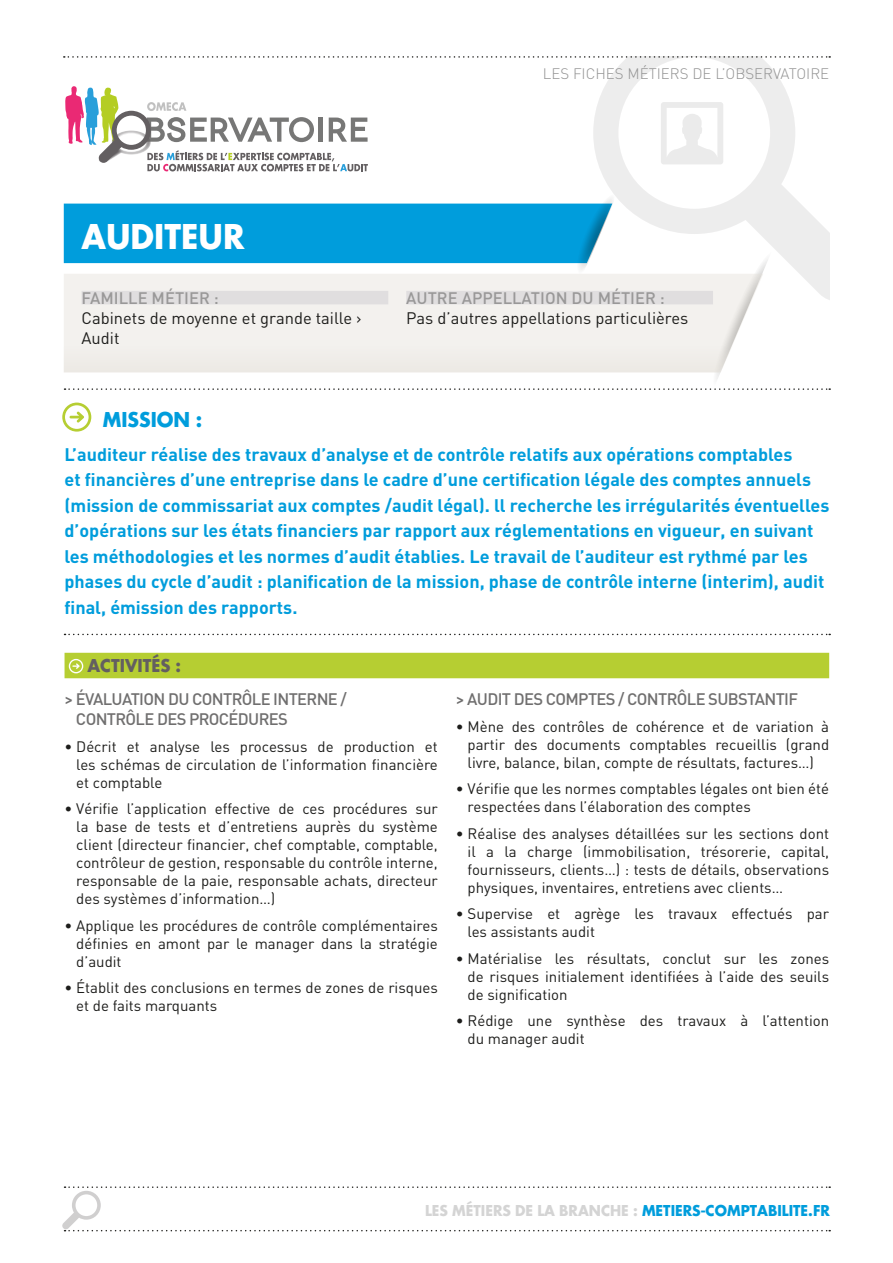
<style>
.page{position:relative;width:893px;height:1263px;background:#fff}
.page>*{position:absolute;margin:0;border:0;box-sizing:border-box;transform-origin:0 0}
.t1{font:37.5px "Renner Bold Archi Type";color:#fff}
.t2{font:22.5px "Renner Bold Archi Type";color:#009ddc}
.t3{font:19.5px "Renner Bold Archi Type";color:#635f61}
.t4{font:700 18px/25.5px "DIN";color:#009ddc}
.t5{font:500 16.5px/19.8px "DIN";letter-spacing:-.04em;color:#706f6f}
.t6{font:16.5px/19.8px "DIN";color:#1d1d1b}
.t7{font:16.5px "Renner Bold Archi Type";color:#009ddc}
.t8{font:500 16.5px "DIN";color:#999898}
.t9{font:15px/18px "DIN";color:#1d1d1b;text-align:justify}
.t10{font:300 15px "DIN";color:#929292}
.s1{color:#d4d4d4}
</style>
<div class="page">
<svg style="left:593px;top:58px;width:202px;height:134px"></svg>
<svg style="left:65px;top:86px;width:303px;height:85px"></svg>
<svg style="left:64px;top:56px;width:766px;height:2px"></svg>
<svg style="left:62px;top:1186px;width:768px;height:45px"></svg>
<svg style="left:64px;top:192px;width:766px;height:198px"></svg>
<svg style="left:62px;top:403px;width:29px;height:29px"></svg>
<div style="left:65px;top:653px;width:764px;height:25px;background:#b6ce32"></div>
<svg style="left:69px;top:659px;width:14px;height:14px"></svg>
<svg style="left:65px;top:634px;width:765px;height:1px"></svg>
<div style="left:82px;top:291px;width:306px;height:13px;background:#e0dedf"></div>
<div style="left:406px;top:291px;width:307px;height:13px;background:#e0dedf"></div>
<p class="t10" style="left:543px;top:64px;width:288px">LES FICHES MÉTIERS DE L’OBSERVATOIRE</p>
<h1 class="t1" style="left:82px;top:213px;width:164px">AUDITEUR</h1>
<p class="t8" style="left:82px;top:288px;width:139px">FAMILLE MÉTIER :</p>
<p class="t6" style="left:82px;top:308px;width:282px">Cabinets de moyenne et grande taille ›<br>Audit</p>
<p class="t8" style="left:406px;top:288px;width:260px">AUTRE APPELLATION DU MÉTIER :</p>
<p class="t6" style="left:406px;top:308px;width:283px">Pas d’autres appellations particulières</p>
<h2 class="t2" style="left:103px;top:405px;width:101px">MISSION :</h2>
<p class="t4" style="left:65px;top:440px;width:766px">L’auditeur réalise des travaux d’analyse et de contrôle relatifs aux opérations comptables<br>et financières d’une entreprise dans le cadre d’une certification légale des comptes annuels (mission de commissariat aux comptes /audit légal). ll recherche les irrégularités éventuelles d’opérations sur les états financiers par rapport aux réglementations en vigueur, en suivant les méthodologies et les normes d’audit établies. Le travail de l’auditeur est rythmé par les phases du cycle d’audit : planification de la mission, phase de contrôle interne (interim), audit final, émission des rapports.</p>
<h3 class="t3" style="left:87px;top:653px;width:95px">ACTIVITÉS :</h3>
<p class="t5" style="left:76px;top:689px;width:272px;text-indent:-11px">&gt; ÉVALUATION DU CONTRÔLE INTERNE /<br>CONTRÔLE DES PROCÉDURES</p>
<p class="t9" style="left:76px;top:737px;width:363px;text-indent:-12px">• Décrit et analyse les processus de production et les schémas de circulation de l’information financière et comptable</p>
<p class="t9" style="left:76px;top:799px;width:363px;text-indent:-12px">• Vérifie l’application effective de ces procédures sur la base de tests et d’entretiens auprès du système client (directeur financier, chef comptable, comptable, contrôleur de gestion, responsable du contrôle interne, responsable de la paie, responsable achats, directeur des systèmes d’information…)</p>
<p class="t9" style="left:76px;top:916px;width:363px;text-indent:-12px">• Applique les procédures de contrôle complémentaires définies en amont par le manager dans la stratégie d’audit</p>
<p class="t9" style="left:76px;top:978px;width:363px;text-indent:-12px">• Établit des conclusions en termes de zones de risques et de faits marquants</p>
<p class="t5" style="left:456px;top:689px;width:344px">&gt; AUDIT DES COMPTES / CONTRÔLE SUBSTANTIF</p>
<p class="t9" style="left:468px;top:717px;width:363px;text-indent:-12px">• Mène des contrôles de cohérence et de variation à partir des documents comptables recueillis (grand livre, balance, bilan, compte de résultats, factures…)</p>
<p class="t9" style="left:468px;top:780px;width:363px;text-indent:-12px">• Vérifie que les normes comptables légales ont bien été respectées dans l’élaboration des comptes</p>
<p class="t9" style="left:468px;top:824px;width:363px;text-indent:-12px">• Réalise des analyses détaillées sur les sections dont il a la charge (immobilisation, trésorerie, capital, fournisseurs, clients…) : tests de détails, observations physiques, inventaires, entretiens avec clients…</p>
<p class="t9" style="left:468px;top:905px;width:363px;text-indent:-12px">• Supervise et agrège les travaux effectués par les assistants audit</p>
<p class="t9" style="left:468px;top:949px;width:363px;text-indent:-12px">• Matérialise les résultats, conclut sur les zones de risques initialement identifiées à l’aide des seuils de signification</p>
<p class="t9" style="left:468px;top:1012px;width:363px;text-indent:-12px">• Rédige une synthèse des travaux à l’attention du manager audit</p>
<p class="t7" style="left:425px;top:1200px;width:406px"><span class="s1">LES MÉTIERS DE LA BRANCHE :</span> METIERS-COMPTABILITE.FR</p>
</div>
